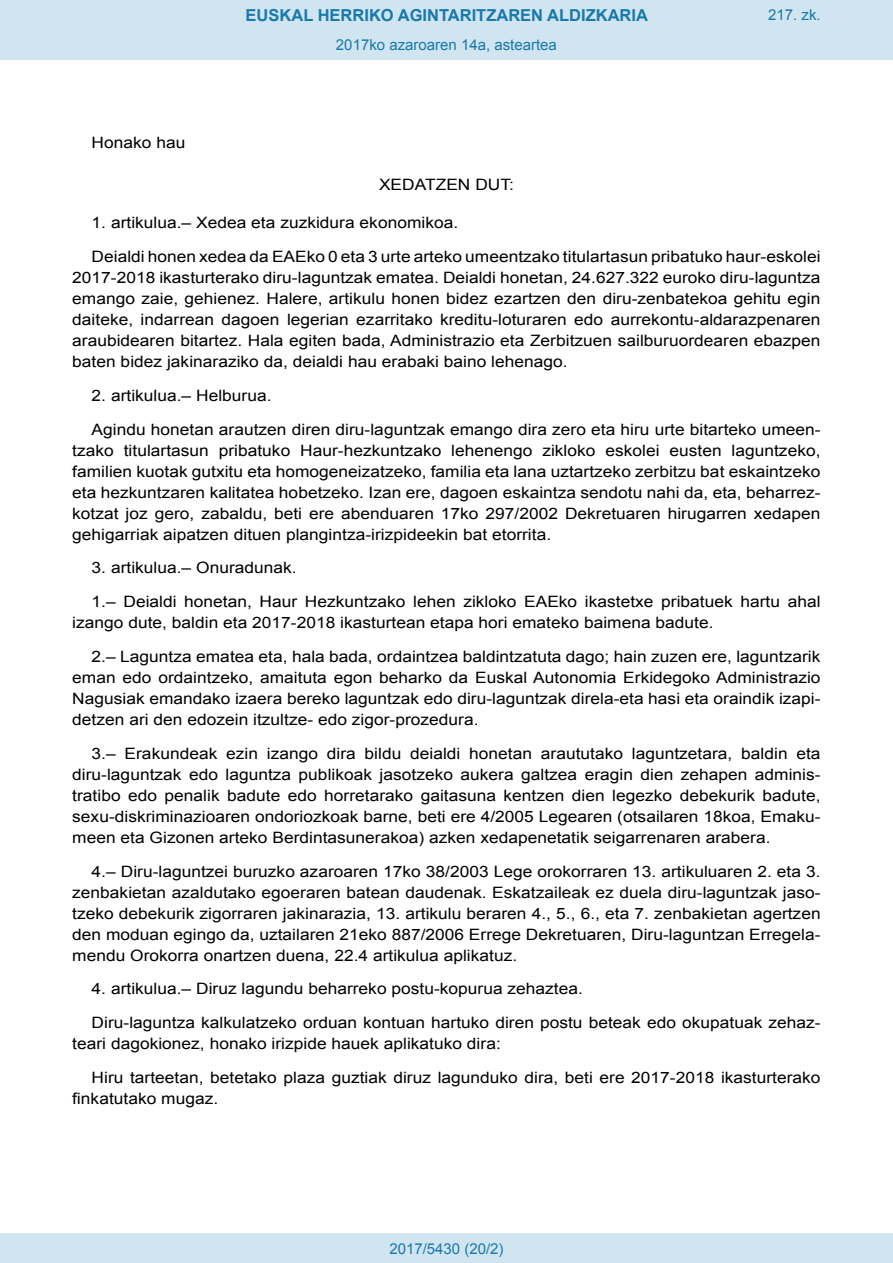
<style>
.page{position:relative;width:893px;height:1263px;background:#fff}
.page>*{position:absolute;margin:0;border:0;box-sizing:border-box;transform-origin:0 0}
.t1{font:700 16.5px "Arial";color:#1879ad}
.BOPVDetalle{font:15.6px/21px "Arial";color:#000;text-align:justify;scale:1.11 1}
.BOPVClave{font:15.6px "Arial";color:#000;scale:1.11 1}
.Paginacion_Centro{font:15px "Arial";color:#1879ad}
</style>
<div class="page">
<div style="left:0;top:0;width:893px;height:60px;background:#d0e5f0"></div>
<div style="left:0;top:1233px;width:893px;height:30px;background:#d0e5f0"></div>
<p class="BOPVDetalle" style="left:92px;top:132px;width:86px">Honako hau</p>
<p class="t1" style="left:246px;top:4px;width:404px">EUSKAL HERRIKO AGINTARITZAREN ALDIZKARIA</p>
<p class="Paginacion_Centro" style="left:336px;top:35px;width:222px">2017ko azaroaren 14a, asteartea</p>
<p class="Paginacion_Centro" style="left:768px;top:5px;width:54px">217. zk.</p>
<p class="BOPVClave" style="left:379px;top:175px;width:123px">XEDATZEN DUT:</p>
<p class="BOPVDetalle" style="left:92px;top:213px;width:332px">1. artikulua.– Xedea eta zuzkidura ekonomikoa.</p>
<p class="BOPVDetalle" style="left:72px;top:246px;width:676px;text-indent:19px">Deialdi honen xedea da EAEko 0 eta 3 urte arteko umeentzako titulartasun pribatuko haur-eskolei 2017-2018 ikasturterako diru-laguntzak ematea. Deialdi honetan, 24.627.322 euroko diru-laguntza emango zaie, gehienez. Halere, artikulu honen bidez ezartzen den diru-zenbatekoa gehitu egin daiteke, indarrean dagoen legerian ezarritako kreditu-loturaren edo aurrekontu-aldarazpenaren araubidearen bitartez. Hala egiten bada, Administrazio eta Zerbitzuen sailburuordearen ebazpen baten bidez jakinaraziko da, deialdi hau erabaki baino lehenago.</p>
<p class="BOPVDetalle" style="left:92px;top:385px;width:164px">2. artikulua.– Helburua.</p>
<p class="BOPVDetalle" style="left:72px;top:419px;width:676px;text-indent:19px">Agindu honetan arautzen diren diru-laguntzak emango dira zero eta hiru urte bitarteko umeen&shy;tzako titulartasun pribatuko Haur-hezkuntzako lehenengo zikloko eskolei eusten laguntzeko, familien kuotak gutxitu eta homogeneizatzeko, familia eta lana uztartzeko zerbitzu bat eskaintzeko eta hezkuntzaren kalitatea hobetzeko. Izan ere, dagoen eskaintza sendotu nahi da, eta, beharrez&shy;kotzat joz gero, zabaldu, beti ere abenduaren 17ko 297/2002 Dekretuaren hirugarren xedapen gehigarriak aipatzen dituen plangintza-irizpideekin bat etorrita.</p>
<p class="BOPVDetalle" style="left:92px;top:558px;width:186px">3. artikulua.– Onuradunak.</p>
<p class="BOPVDetalle" style="left:72px;top:591px;width:676px;text-indent:19px">1.– Deialdi honetan, Haur Hezkuntzako lehen zikloko EAEko ikastetxe pribatuek hartu ahal izango dute, baldin eta 2017-2018 ikasturtean etapa hori emateko baimena badute.</p>
<p class="BOPVDetalle" style="left:72px;top:646px;width:676px;text-indent:19px">2.– Laguntza ematea eta, hala bada, ordaintzea baldintzatuta dago; hain zuzen ere, laguntzarik eman edo ordaintzeko, amaituta egon beharko da Euskal Autonomia Erkidegoko Administrazio Nagusiak emandako izaera bereko laguntzak edo diru-laguntzak direla-eta hasi eta oraindik izapi&shy;detzen ari den edozein itzultze- edo zigor-prozedura.</p>
<p class="BOPVDetalle" style="left:72px;top:743px;width:676px;text-indent:19px">3.– Erakundeak ezin izango dira bildu deialdi honetan araututako laguntzetara, baldin eta diru-laguntzak edo laguntza publikoak jasotzeko aukera galtzea eragin dien zehapen adminis&shy;tratibo edo penalik badute edo horretarako gaitasuna kentzen dien legezko debekurik badute, sexu-diskriminazioaren ondoriozkoak barne, beti ere 4/2005 Legearen (otsailaren 18koa, Emaku&shy;meen eta Gizonen arteko Berdintasunerakoa) azken xedapenetatik seigarrenaren arabera.</p>
<p class="BOPVDetalle" style="left:72px;top:861px;width:676px;text-indent:19px">4.– Diru-laguntzei buruzko azaroaren 17ko 38/2003 Lege orokorraren 13. artikuluaren 2. eta 3. zenbakietan azaldutako egoeraren batean daudenak. Eskatzaileak ez duela diru-laguntzak jaso&shy;tzeko debekurik zigorraren jakinarazia, 13. artikulu beraren 4., 5., 6., eta 7. zenbakietan agertzen den moduan egingo da, uztailaren 21eko 887/2006 Errege Dekretuaren, Diru-laguntzan Erregela&shy;mendu Orokorra onartzen duena, 22.4 artikulua aplikatuz.</p>
<p class="BOPVDetalle" style="left:92px;top:978px;width:444px">4. artikulua.– Diruz lagundu beharreko postu-kopurua zehaztea.</p>
<p class="BOPVDetalle" style="left:72px;top:1012px;width:676px;text-indent:19px">Diru-laguntza kalkulatzeko orduan kontuan hartuko diren postu beteak edo okupatuak zehaz&shy;teari dagokionez, honako irizpide hauek aplikatuko dira:</p>
<p class="BOPVDetalle" style="left:72px;top:1067px;width:676px;text-indent:19px">Hiru tarteetan, betetako plaza guztiak diruz lagunduko dira, beti ere 2017-2018 ikasturterako finkatutako mugaz.</p>
<p class="Paginacion_Centro" style="left:389px;top:1238px;width:116px">2017/5430 (20/2)</p>
</div>
